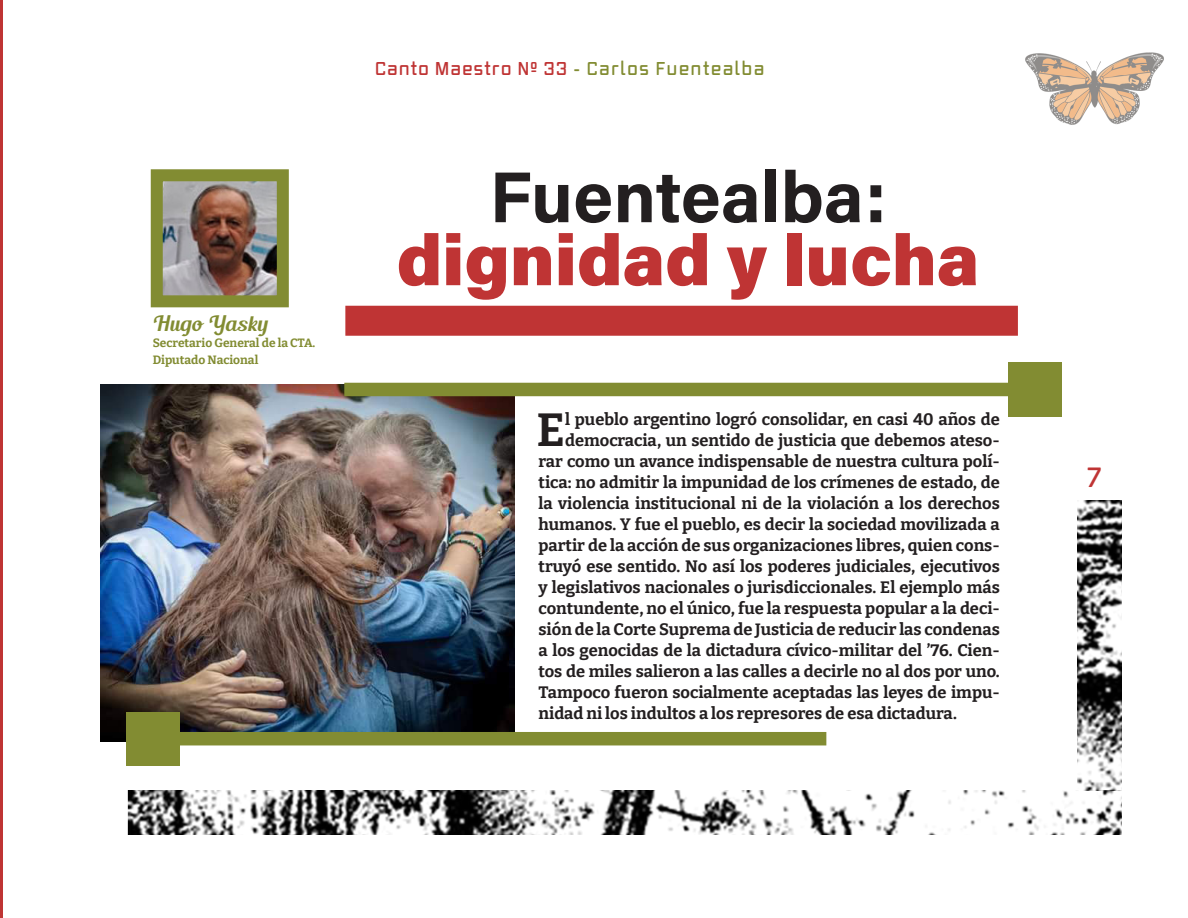
<style>
.page{position:relative;width:1188px;height:918px;background:#fff}
.page>*{position:absolute;margin:0;border:0;box-sizing:border-box;transform-origin:0 0}
.t1{font:900 72px "Acumin Pro";color:#bf3434}
.t2{font:72px "Acumin Variable Concept";color:#231f20}
.t3{font:700 46.35px "Bitter Pro";color:#231f20}
.t4{font:600 27px "Vox Round";color:#bf3434}
.t5{font:21px "Blenda Script";letter-spacing:.025em;color:#828c32}
.t6{font:600 18px "Vox Round";letter-spacing:.09em;color:#828c32}
.t7{font:700 16.5px "Bitter Pro";color:#231f20}
.t8{font:700 12px "Bitter Pro";color:#828c32}
.s1{color:#bf3434}
</style>
<div class="page">
<img style="left:1025px;top:52px;width:139px;height:73px">
<hr style="left:0;top:0;width:3px;height:918px;background:#bf3434">
<img style="left:164px;top:182px;width:112px;height:112px">
<div style="left:151px;top:169px;width:138px;height:138px;border:12px solid #828c32"></div>
<img style="left:100px;top:384px;width:414px;height:358px">
<div style="left:153px;top:732px;width:673px;height:13px;background:#828c32"></div>
<div style="left:126px;top:712px;width:54px;height:54px;background:#828c32"></div>
<div style="left:344px;top:383px;width:691px;height:13px;background:#828c32"></div>
<div style="left:1008px;top:362px;width:54px;height:54px;background:#828c32"></div>
<div style="left:345px;top:306px;width:673px;height:30px;background:#bf3434"></div>
<img style="left:128px;top:790px;width:993px;height:44px">
<img style="left:1078px;top:501px;width:43px;height:289px">
<p class="t5" style="left:153px;top:310px;width:116px">Hugo Yasky</p>
<p class="t8" style="left:153px;top:333px;width:164px">Secretario General de la CTA.</p>
<p class="t8" style="left:153px;top:350px;width:107px">Diputado Nacional</p>
<p class="t6" style="left:375px;top:57px;width:391px"><span class="s1">Canto Maestro Nº 33</span> - Carlos Fuentealba</p>
<p class="t2" style="left:490px;top:148px;width:399px">Fuentealba:</p>
<p class="t1" style="left:397px;top:209px;width:584px">dignidad y lucha</p>
<p class="t3" style="left:537px;top:392px;width:30px">E</p>
<p class="t7" style="left:565px;top:406px;width:436px">l pueblo argentino logró consolidar, en casi 40 años de</p>
<p class="t7" style="left:565px;top:427px;width:436px">democracia, un sentido de justicia que debemos ateso-</p>
<p class="t7" style="left:539px;top:448px;width:463px">rar como un avance indispensable de nuestra cultura polí-</p>
<p class="t7" style="left:539px;top:469px;width:463px">tica: no admitir la impunidad de los crímenes de estado, de</p>
<p class="t7" style="left:539px;top:490px;width:463px">la violencia institucional ni de la violación a los derechos</p>
<p class="t7" style="left:539px;top:511px;width:463px">humanos. Y fue el pueblo, es decir la sociedad movilizada a</p>
<p class="t7" style="left:539px;top:532px;width:463px">partir de la acción de sus organizaciones libres, quien cons-</p>
<p class="t7" style="left:539px;top:553px;width:463px">truyó ese sentido. No así los poderes judiciales, ejecutivos</p>
<p class="t7" style="left:539px;top:574px;width:463px">y legislativos nacionales o jurisdiccionales. El ejemplo más</p>
<p class="t7" style="left:539px;top:595px;width:463px">contundente, no el único, fue la respuesta popular a la deci-</p>
<p class="t7" style="left:539px;top:616px;width:463px">sión de la Corte Suprema de Justicia de reducir las condenas</p>
<p class="t7" style="left:539px;top:637px;width:463px">a los genocidas de la dictadura cívico-militar del ’76. Cien-</p>
<p class="t7" style="left:539px;top:658px;width:463px">tos de miles salieron a las calles a decirle no al dos por uno.</p>
<p class="t7" style="left:539px;top:679px;width:463px">Tampoco fueron socialmente aceptadas las leyes de impu-</p>
<p class="t7" style="left:539px;top:700px;width:420px">nidad ni los indultos a los represores de esa dictadura.</p>
<h3 class="t4" style="left:1087px;top:459px;width:16px">7</h3>
</div>
